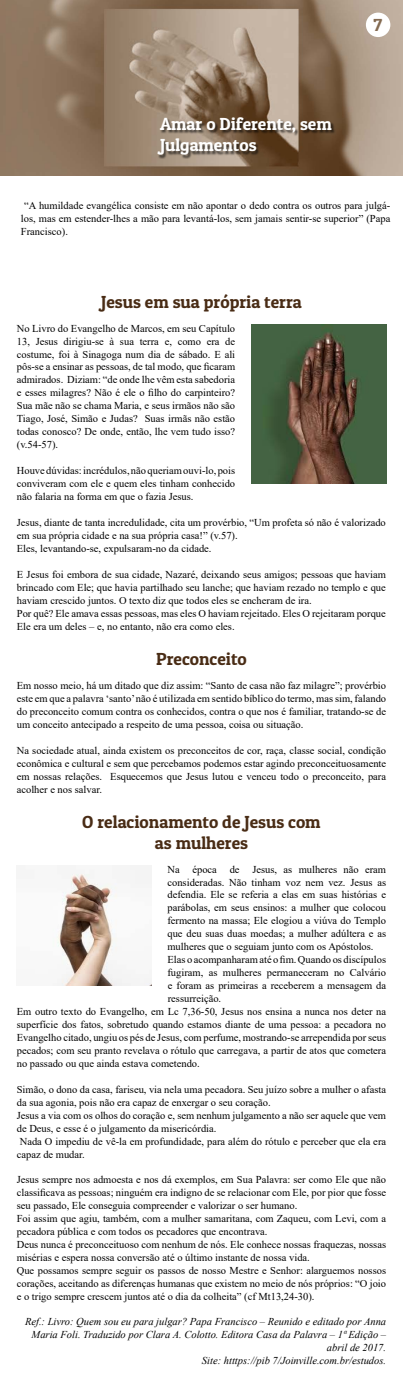
<style>
.page{position:relative;width:403px;height:1376px;background:#fff}
.page>*{position:absolute;margin:0;border:0;box-sizing:border-box;transform-origin:0 0}
.t1{font:17.5px/21px "Patua One";color:#492c15;text-align:center}
.t2{font:17.5px/21px "Patua One";color:#fff}
.t3{font:17.5px "Patua One";color:#846a51}
.t4{font:10.5px/12.9px "Times New Roman";color:#000;text-align:justify}
.t5{font:italic 10.5px/12.9px "Times New Roman";color:#000;text-align:right}
</style>
<div class="page">
<img style="left:0;top:0;width:402px;height:175px">
<div style="left:365px;top:13px;width:25px;height:24px;background:#fff;border-radius:50%"></div>
<div style="left:158px;top:118px;width:177px;height:41px;background:#000;opacity:.6"></div>
<img style="left:252px;top:324px;width:134px;height:160px">
<img style="left:57px;top:865px;width:94px;height:120px">
<h1 class="t2" style="left:160px;top:113px;width:173px">Amar o Diferente, sem<br>Julgamentos</h1>
<h1 class="t3" style="left:373px;top:14px;width:10px">7</h1>
<p class="t4" style="left:21px;top:199px;width:370px;text-indent:3px">“A humildade evangélica consiste em não apontar o dedo contra os outros para julgá&shy;los, mas em estender-lhes a mão para levantá-los, sem jamais sentir-se superior” (Papa Francisco).</p>
<h1 class="t1" style="left:101px;top:291px;width:202px">Jesus em sua própria terra</h1>
<p class="t4" style="left:17px;top:321px;width:220px">No Livro do Evangelho de Marcos, em seu Capítulo 13, Jesus dirigiu-se à sua terra e, como era de costume, foi à Sinagoga num dia de sábado. E ali pôs-se a ensinar as pessoas, de tal modo, que ficaram admirados. Diziam: “de onde lhe vêm esta sabedoria e esses milagres? Não é ele o filho do carpinteiro?<br>Sua mãe não se chama Maria, e seus irmãos não são Tiago, José, Simão e Judas? Suas irmãs não estão todas conosco? De onde, então, lhe vem tudo isso? (v.54-57).</p>
<p class="t4" style="left:17px;top:464px;width:220px">Houve dúvidas: incrédulos, não queriam ouvi-lo, pois conviveram com ele e quem eles tinham conhecido não falaria na forma em que o fazia Jesus.</p>
<p class="t4" style="left:17px;top:515px;width:370px;text-align:left">Jesus, diante de tanta incredulidade, cita um provérbio, “Um profeta só não é valorizado em sua própria cidade e na sua própria casa!” (v.57).<br>Eles, levantando-se, expulsaram-no da cidade.</p>
<p class="t4" style="left:17px;top:567px;width:370px;text-align:left">E Jesus foi embora de sua cidade, Nazaré, deixando seus amigos; pessoas que haviam brincado com Ele; que havia partilhado seu lanche; que haviam rezado no templo e que haviam crescido juntos. O texto diz que todos eles se encheram de ira.<br>Por quê? Ele amava essas pessoas, mas eles O haviam rejeitado. Eles O rejeitaram porque Ele era um deles – e, no entanto, não era como eles.</p>
<h1 class="t1" style="left:156px;top:648px;width:92px">Preconceito</h1>
<p class="t4" style="left:17px;top:679px;width:370px">Em nosso meio, há um ditado que diz assim: “Santo de casa não faz milagre”; provérbio este em que a palavra ‘santo’ não é utilizada em sentido bíblico do termo, mas sim, falando do preconceito comum contra os conhecidos, contra o que nos é familiar, tratando-se de um conceito antecipado a respeito de uma pessoa, coisa ou situação.</p>
<p class="t4" style="left:17px;top:743px;width:370px">Na sociedade atual, ainda existem os preconceitos de cor, raça, classe social, condição econômica e cultural e sem que percebamos podemos estar agindo preconceituosamente em nossas relações. Esquecemos que Jesus lutou e venceu todo o preconceito, para acolher e nos salvar.</p>
<h1 class="t1" style="left:82px;top:810px;width:240px">O relacionamento de Jesus com as mulheres</h1>
<p class="t4" style="left:167px;top:862px;width:220px">Na época de Jesus, as mulheres não eram</p>
<p class="t4" style="left:167px;top:875px;width:220px">consideradas. Não tinham voz nem vez. Jesus as</p>
<p class="t4" style="left:167px;top:888px;width:220px">defendia. Ele se referia a elas em suas histórias e</p>
<p class="t4" style="left:167px;top:901px;width:220px">parábolas, em seus ensinos: a mulher que colocou</p>
<p class="t4" style="left:167px;top:914px;width:220px">fermento na massa; Ele elogiou a viúva do Templo</p>
<p class="t4" style="left:167px;top:927px;width:220px">que deu suas duas moedas; a mulher adúltera e as</p>
<p class="t4" style="left:167px;top:940px;width:207px">mulheres que o seguiam junto com os Apóstolos.</p>
<p class="t4" style="left:167px;top:953px;width:220px">Elas o acompanharam até o fim. Quando os discípulos</p>
<p class="t4" style="left:167px;top:966px;width:220px">fugiram, as mulheres permaneceram no Calvário</p>
<p class="t4" style="left:168px;top:978px;width:220px">e foram as primeiras a receberem a mensagem da</p>
<p class="t4" style="left:168px;top:991px;width:55px">ressurreição.</p>
<p class="t4" style="left:17px;top:1004px;width:370px">Em outro texto do Evangelho, em Lc 7,36-50, Jesus nos ensina a nunca nos deter na</p>
<p class="t4" style="left:17px;top:1017px;width:370px">superfície dos fatos, sobretudo quando estamos diante de uma pessoa: a pecadora no</p>
<p class="t4" style="left:17px;top:1030px;width:370px">Evangelho citado, ungiu os pés de Jesus, com perfume, mostrando-se arrependida por seus</p>
<p class="t4" style="left:17px;top:1043px;width:370px">pecados; com seu pranto revelava o rótulo que carregava, a partir de atos que cometera</p>
<p class="t4" style="left:17px;top:1056px;width:184px">no passado ou que ainda estava cometendo.</p>
<p class="t4" style="left:17px;top:1082px;width:370px;text-align:left">Simão, o dono da casa, fariseu, via nela uma pecadora. Seu juízo sobre a mulher o afasta da sua agonia, pois não era capaz de enxergar o seu coração.<br>Jesus a via com os olhos do coração e, sem nenhum julgamento a não ser aquele que vem de Deus, e esse é o julgamento da misericórdia.<br>Nada O impediu de vê-la em profundidade, para além do rótulo e perceber que ela era capaz de mudar.</p>
<p class="t4" style="left:17px;top:1173px;width:370px;text-align:left">Jesus sempre nos admoesta e nos dá exemplos, em Sua Palavra: ser como Ele que não classificava as pessoas; ninguém era indigno de se relacionar com Ele, por pior que fosse seu passado, Ele conseguia compreender e valorizar o ser humano.<br>Foi assim que agiu, também, com a mulher samaritana, com Zaqueu, com Levi, com a pecadora pública e com todos os pecadores que encontrava.<br>Deus nunca é preconceituoso com nenhum de nós. Ele conhece nossas fraquezas, nossas misérias e espera nossa conversão até o último instante de nossa vida.<br>Que possamos sempre seguir os passos de nosso Mestre e Senhor: alarguemos nossos corações, aceitando as diferenças humanas que existem no meio de nós próprios: “O joio e o trigo sempre crescem juntos até o dia da colheita” (cf Mt13,24-30).</p>
<p class="t5" style="left:25px;top:1314px;width:362px">Ref.: Livro: Quem sou eu para julgar? Papa Francisco – Reunido e editado por Anna Maria Foli. Traduzido por Clara A. Colotto. Editora Casa da Palavra – 1ª Edição – abril de 2017.<br>Site: htttps://pib 7/Joinville.com.br/estudos.</p>
</div>
